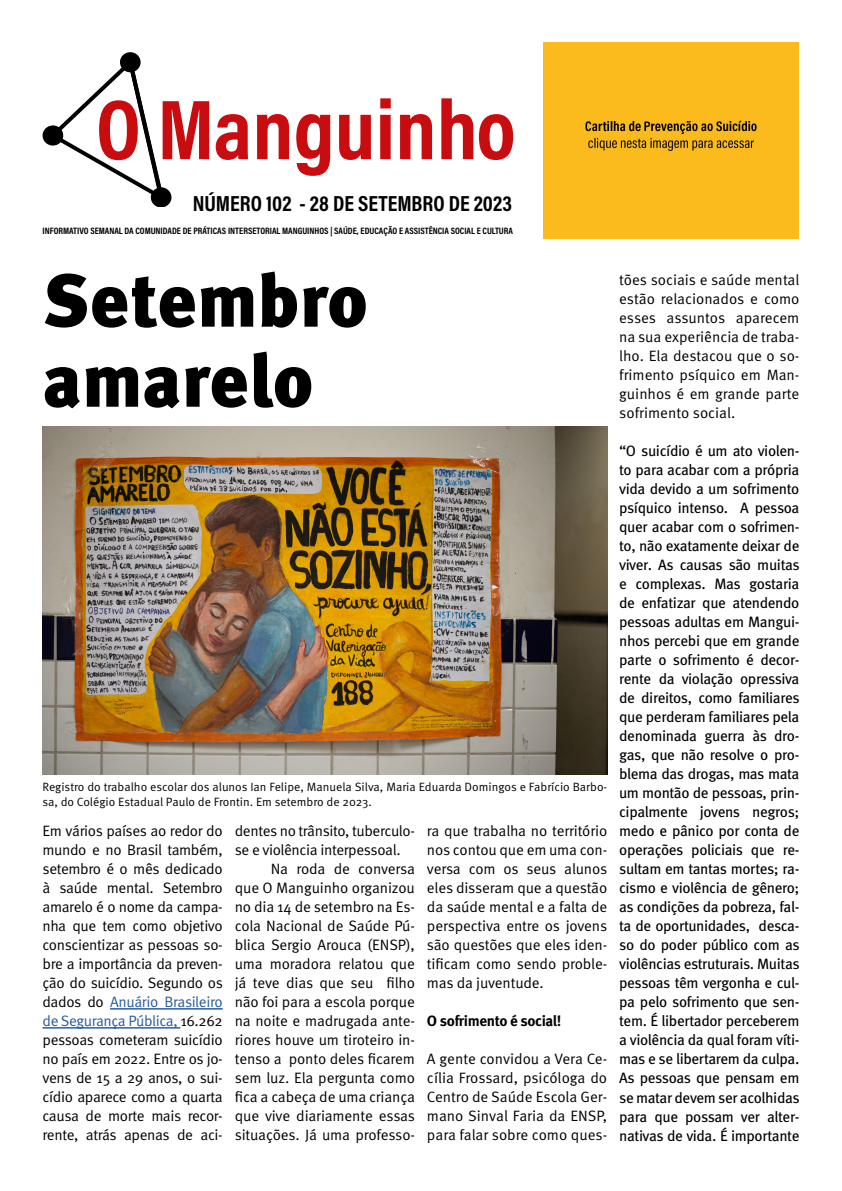
<style>
.page{position:relative;width:842px;height:1191px;background:#fff}
.page>*{position:absolute;margin:0;border:0;box-sizing:border-box;transform-origin:0 0}
.t1{font:900 75px/80px "Meta Pro";color:#000}
.t2{font:700 22px "Acumin Pro Cond";color:#000}
.t3{font:15px/19px "Meta Pro Norm";letter-spacing:-.01em;color:#000;text-align:justify}
.t4{font:15px/19px "Meta Pro";letter-spacing:-.025em;color:#000;text-align:justify}
.t5{font:15px "Meta Pro Norm";letter-spacing:-.03em;color:#000}
.t6{font:700 15px "Meta Pro";letter-spacing:-.025em;color:#000}
.t7{font:12px/14.4px "Meta Pro Norm";color:#000}
.t8{font:700 9.4px "Acumin Pro Cond";color:#000}
.s1{color:#275b9b}
</style>
<div class="page">
<svg style="left:216px;top:114px;width:32px;height:46px"></svg>
<svg style="left:257px;top:114px;width:32px;height:45px"></svg>
<svg style="left:296px;top:114px;width:34px;height:62px"></svg>
<svg style="left:380px;top:98px;width:11px;height:61px"></svg>
<svg style="left:400px;top:114px;width:32px;height:45px"></svg>
<svg style="left:479px;top:114px;width:34px;height:46px"></svg>
<svg style="left:339px;top:115px;width:32px;height:45px"></svg>
<svg style="left:43px;top:52px;width:166px;height:155px"></svg>
<svg style="left:441px;top:98px;width:32px;height:61px"></svg>
<hr style="left:110px;top:1008px;width:113px;height:1px;background:#275b9b">
<hr style="left:43px;top:1027px;width:137px;height:1px;background:#275b9b">
<img style="left:43px;top:426px;width:564px;height:348px">
<div style="left:544px;top:43px;width:255px;height:196px;background:#fbbb1d"></div>
<h2 class="t2" style="left:193px;top:189px;width:321px">NÚMERO 102 - 28 DE SETEMBRO DE 2023</h2>
<p class="t8" style="left:43px;top:225px;width:472px">INFORMATIVO SEMANAL DA COMUNIDADE DE PRÁTICAS INTERSETORIAL MANGUINHOS | SAÚDE, EDUCAÇÃO E ASSISTÊNCIA SOCIAL E CULTURA</p>
<h1 class="t1" style="left:43px;top:257px;width:327px">Setembro amarelo</h1>
<p class="t7" style="left:43px;top:779px;width:566px">Registro do trabalho escolar dos alunos Ian Felipe, Manuela Silva, Maria Eduarda Domingos e Fabrício Barbo&shy;sa, do Colégio Estadual Paulo de Frontin. Em setembro de 2023.</p>
<p class="t3" style="left:43px;top:820px;width:182px">Em vários países ao redor do mundo e no Brasil também, setembro é o mês dedicado à saúde mental. Setembro amarelo é o nome da campa&shy;nha que tem como objetivo conscientizar as pessoas so&shy;bre a importância da preven&shy;ção do suicídio. Segundo os dados do <span class="s1">Anuário Brasileiro de Segurança Pública,</span> 16.262 pessoas cometeram suicídio no país em 2022. Entre os jo&shy;vens de 15 a 29 anos, o sui&shy;cídio aparece como a quarta causa de morte mais recor&shy;rente, atrás apenas de aci-</p>
<p class="t5" style="left:235px;top:819px;width:182px">dentes no trânsito, tuberculo-</p>
<p class="t3" style="left:235px;top:839px;width:167px">se e violência interpessoal.</p>
<p class="t3" style="left:271px;top:858px;width:146px">Na roda de conversa</p>
<p class="t3" style="left:235px;top:877px;width:182px">que O Manguinho organizou</p>
<p class="t3" style="left:235px;top:896px;width:182px">no dia 14 de setembro na Es-</p>
<p class="t3" style="left:235px;top:915px;width:182px">cola Nacional de Saúde Pú-</p>
<p class="t3" style="left:235px;top:934px;width:182px">blica Sergio Arouca (ENSP),</p>
<p class="t3" style="left:235px;top:953px;width:182px">uma moradora relatou que</p>
<p class="t3" style="left:235px;top:972px;width:182px">já teve dias que seu filho</p>
<p class="t3" style="left:235px;top:991px;width:182px">não foi para a escola porque</p>
<p class="t3" style="left:235px;top:1010px;width:182px">na noite e madrugada ante-</p>
<p class="t3" style="left:235px;top:1029px;width:182px">riores houve um tiroteiro in-</p>
<p class="t3" style="left:235px;top:1048px;width:182px">tenso a ponto deles ficarem</p>
<p class="t3" style="left:235px;top:1067px;width:182px">sem luz. Ela pergunta como</p>
<p class="t3" style="left:235px;top:1086px;width:182px">fica a cabeça de uma criança</p>
<p class="t3" style="left:235px;top:1105px;width:182px">que vive diariamente essas</p>
<p class="t3" style="left:235px;top:1124px;width:182px">situações. Já uma professo-</p>
<p class="t3" style="left:427px;top:820px;width:182px">ra que trabalha no território nos contou que em uma con&shy;versa com os seus alunos eles disseram que a questão da saúde mental e a falta de perspectiva entre os jovens são questões que eles iden&shy;tificam como sendo proble&shy;mas da juventude.</p>
<p class="t6" style="left:427px;top:1009px;width:136px">O sofrimento é social!</p>
<p class="t3" style="left:427px;top:1048px;width:182px">A gente convidou a Vera Ce&shy;cília Frossard, psicóloga do Centro de Saúde Escola Ger&shy;mano Sinval Faria da ENSP, para falar sobre como ques-</p>
<p class="t3" style="left:619px;top:269px;width:182px">tões sociais e saúde mental estão relacionados e como esses assuntos aparecem na sua experiência de traba&shy;lho. Ela destacou que o so&shy;frimento psíquico em Man&shy;guinhos é em grande parte sofrimento social.</p>
<p class="t4" style="left:619px;top:440px;width:182px">“O suicídio é um ato violen&shy;to para acabar com a própria vida devido a um sofrimento psíquico intenso. A pessoa quer acabar com o sofrimen&shy;to, não exatamente deixar de viver. As causas são muitas e complexas. Mas gostaria de enfatizar que atendendo pessoas adultas em Mangui&shy;nhos percebi que em grande parte o sofrimento é decor&shy;rente da violação opressiva de direitos, como familiares que perderam familiares pela denominada guerra às dro&shy;gas, que não resolve o pro&shy;blema das drogas, mas mata um montão de pessoas, prin&shy;cipalmente jovens negros; medo e pânico por conta de operações policiais que re&shy;sultam em tantas mortes; ra&shy;cismo e violência de gênero; as condições da pobreza, fal&shy;ta de oportunidades, desca&shy;so do poder público com as violências estruturais. Muitas pessoas têm vergonha e cul&shy;pa pelo sofrimento que sen&shy;tem. É libertador perceberem a violência da qual foram víti&shy;mas e se libertarem da culpa.<br>As pessoas que pensam em se matar devem ser acolhidas para que possam ver alter&shy;nativas de vida. É importante</p>
</div>
